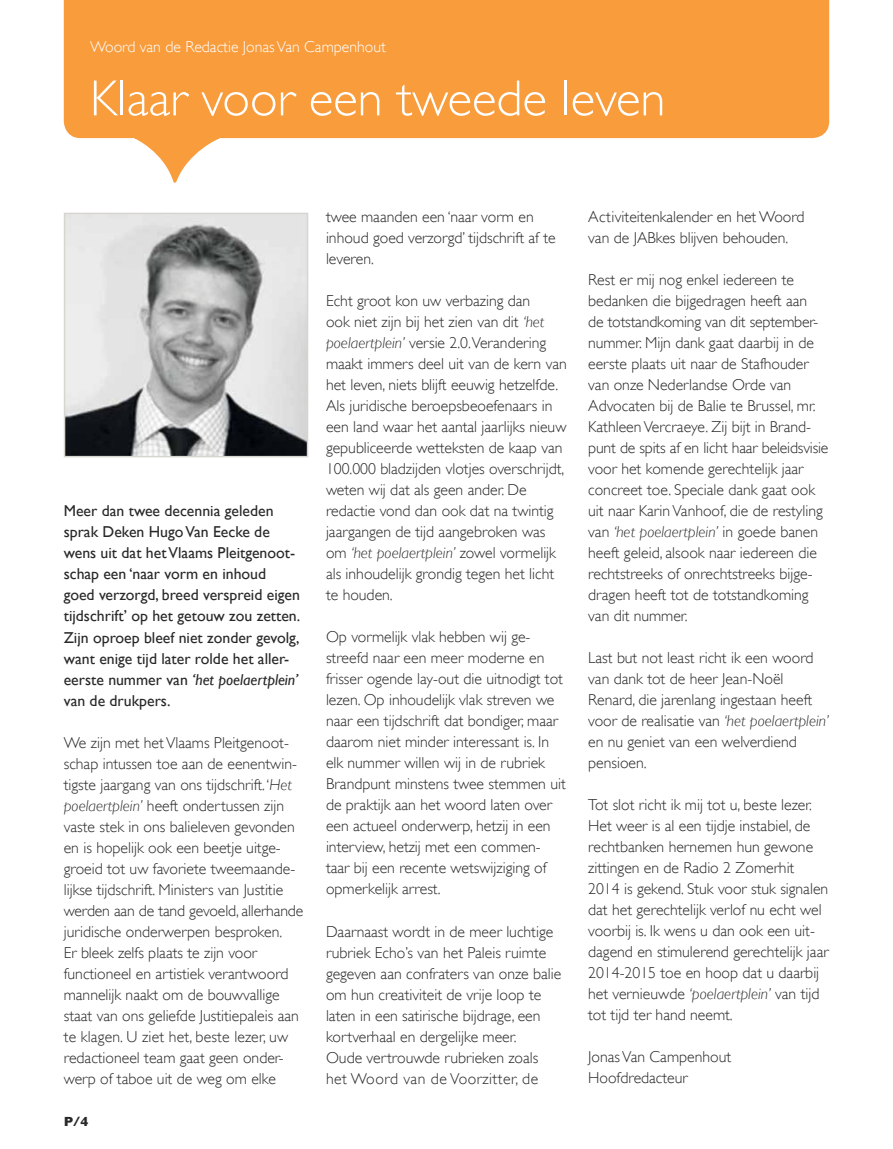
<style>
.page{position:relative;width:893px;height:1149px;background:#fff}
.page>*{position:absolute;margin:0;border:0;box-sizing:border-box;transform-origin:0 0}
.t1{font:300 51px "Gill Sans";color:#fff}
.t2{font:300 15.75px/21px "Gill Sans";color:#292829}
.t3{font:15.75px/21px "Gill Sans";color:#292829}
.t4{font:300 15.75px "Gill Sans";color:#fff}
.t5{font:700 13.5px "Gill Sans";color:#292829}
.s1{font-style:italic}
</style>
<div class="page">
<img style="left:67px;top:216px;width:238px;height:238px">
<div style="left:64px;top:213px;width:244px;height:244px;border:2px solid #d7d5d0"></div>
<div style="left:64px;top:0;width:765px;height:138px;background:#f89c3c"></div>
<svg style="left:132px;top:134px;width:90px;height:49px"></svg>
<p class="t4" style="left:90px;top:35px;width:298px">Woord van de Redactie Jonas Van Campenhout</p>
<h1 class="t1" style="left:90px;top:58px;width:577px">Klaar voor een tweede leven</h1>
<p class="t3" style="left:64px;top:500px;width:238px">Meer dan twee decennia geleden sprak Deken Hugo Van Eecke de wens uit dat het Vlaams Pleitgenoot&shy;schap een ‘naar vorm en inhoud goed verzorgd, breed verspreid eigen tijdschrift’ op het getouw zou zetten.<br>Zijn oproep bleef niet zonder gevolg, want enige tijd later rolde het aller&shy;eerste nummer van <span class="s1">‘het poelaertplein’ </span>van de drukpers.</p>
<p class="t2" style="left:64px;top:731px;width:241px">We zijn met het Vlaams Pleitgenoot&shy;schap intussen toe aan de eenentwin&shy;tigste jaargang van ons tijdschrift. ‘<span class="s1">Het poelaertplein’</span> heeft ondertussen zijn vaste stek in ons balieleven gevonden en is hopelijk ook een beetje uitge&shy;groeid tot uw favoriete tweemaande&shy;lijkse tijdschrift. M inisters van Justitie werden aan de tand gevoeld, allerhande juridische onderwerpen besproken.<br>Er bleek zelfs plaats te zijn voor functioneel en artistiek verantwoord mannelijk naakt om de bouwvallige staat van ons geliefde Justitiepaleis aan te klagen. U ziet het, beste lezer, uw redactioneel team gaat geen onder&shy;werp of taboe uit de weg om elke</p>
<p class="t5" style="left:64px;top:1113px;width:26px">P/4</p>
<p class="t2" style="left:326px;top:205px;width:231px">twee maanden een ‘naar vorm en inhoud goed verzorgd’ tijdschrift af te leveren.</p>
<p class="t2" style="left:326px;top:289px;width:242px">Echt groot kon uw verbazing dan<br>ook niet zijn bij het zien van dit <span class="s1">‘het poelaertplein’</span> versie 2.0.Verandering maakt immers deel uit van de kern van het leven, niets blijft eeuwig hetzelfde.<br>Als juridische beroepsbeoefenaars in een land waar het aantal jaarlijks nieuw gepubliceerde wetteksten de kaap van 100.000 bladzijden vlotjes overschrijdt, weten wij dat als geen ander. De redactie vond dan ook dat na twintig jaargangen de tijd aangebroken was om <span class="s1">‘het poelaertplein’</span> zowel vormelijk als inhoudelijk grondig tegen het licht te houden.</p>
<p class="t2" style="left:326px;top:625px;width:242px">Op vormelijk vlak hebben wij ge&shy;streefd naar een meer moderne en frisser ogende lay-out die uitnodigt tot lezen. Op inhoudelijk vlak streven we naar een tijdschrift dat bondiger, maar daarom niet minder interessant is. I n elk nummer willen wij in de rubriek Brandpunt minstens twee stemmen uit de praktijk aan het woord laten over een actueel onderwerp, hetzij in een interview, hetzij met een commen&shy;taar bij een recente wetswijziging of opmerkelijk arrest.</p>
<p class="t2" style="left:326px;top:919px;width:237px">Daarnaast wordt in de meer luchtige rubriek Echo’s van het Paleis ruimte gegeven aan confraters van onze balie om hun creativiteit de vrije loop te laten in een satirische bijdrage, een kortverhaal en dergelijke meer.<br>Oude vertrouwde rubrieken zoals het Woord van de Voorzitter, de</p>
<p class="t2" style="left:588px;top:205px;width:218px">Activiteitenkalender en het Woord van de JABkes blijven behouden.</p>
<p class="t2" style="left:588px;top:268px;width:242px">Rest er mij nog enkel iedereen te bedanken die bijgedragen heeft aan<br>de totstandkoming van dit september&shy;nummer. M ijn dank gaat daarbij in de eerste plaats uit naar de Stafhouder van onze N ederlandse Orde van Advocaten bij de Balie te Brussel, mr.<br>Kathleen Vercraeye. Zij bijt in Brand&shy;punt de spits af en licht haar beleidsvisie voor het komende gerechtelijk jaar concreet toe. Speciale dank gaat ook uit naar Karin Vanhoof, die de restyling van <span class="s1">‘het poelaertplein’</span> in goede banen heeft geleid, alsook naar iedereen die rechtstreeks of onrechtstreeks bijge&shy;dragen heeft tot de totstandkoming van dit nummer.</p>
<p class="t2" style="left:588px;top:646px;width:242px">Last but not least richt ik een woord van dank tot de heer Jean-Noël<br>Renard, die jarenlang ingestaan heeft voor de realisatie van <span class="s1">‘het poelaertplein’ </span>en nu geniet van een welverdiend pensioen.</p>
<p class="t2" style="left:588px;top:793px;width:243px">Tot slot richt ik mij tot u, beste lezer.<br>Het weer is al een tijdje instabiel, de rechtbanken hernemen hun gewone zittingen en de Radio 2 Zomerhit 2014 is gekend. Stuk voor stuk signalen dat het gerechtelijk verlof nu echt wel voorbij is. I k wens u dan ook een uit&shy;dagend en stimulerend gerechtelijk jaar 2014-2015 toe en hoop dat u daarbij het vernieuwde <span class="s1">‘poelaertplein’</span> van tijd tot tijd ter hand neemt.</p>
<p class="t2" style="left:588px;top:1045px;width:145px">Jonas Van Campenhout<br>H oofdredacteur</p>
</div>
